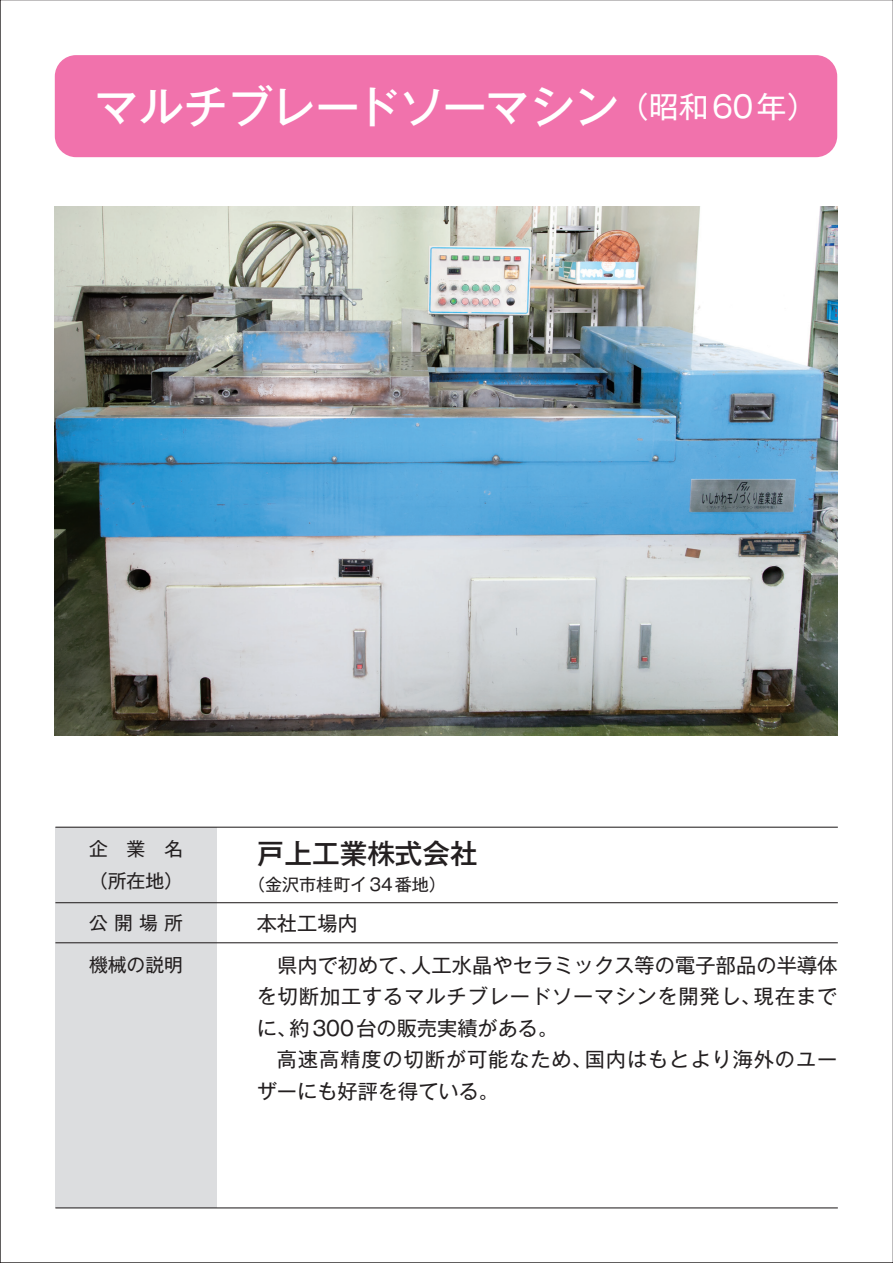
<style>
.page{position:relative;width:893px;height:1263px;background:#fff}
.page>*{position:absolute;margin:0;border:0;box-sizing:border-box;transform-origin:0 0}
.t1{font:44.7px "Gothic MB101 Pro Medium 90 pv RKSJ H";color:#fff}
.t2{font:27.6px "Gothic MB101 Pro Medium 90 pv RKSJ H";color:#231f20}
.t3{font:20.25px/31.5px "Gothic MB101 Pro Regular 90 pv RKSJ H";letter-spacing:.045em;color:#231f20}
.t4{font:20.25px/42px "Gothic MB101 Pro Regular 90 pv RKSJ H";letter-spacing:.005em;color:#231f20}
.t5{font:18.75px/31.5px "Gothic MB101 Pro Regular 90 pv RKSJ H";color:#231f20}
.t6{font:16.95px "Gothic MB101 Pro Regular 90 pv RKSJ H";color:#231f20}
.s1{font-family:"Gothic MB101 Pro Regular 90 pv RKSJ H";font-size:29.7px}
</style>
<div class="page">
<div style="left:55px;top:55px;width:782px;height:102px;background:#f172ac;border-radius:21px"></div>
<div style="left:55px;top:828px;width:162px;height:380px;background:#dcdddf"></div>
<hr style="left:55px;top:827px;width:783px;height:1px;background:#231f20">
<hr style="left:55px;top:902px;width:783px;height:1px;background:#231f20">
<hr style="left:55px;top:942px;width:783px;height:1px;background:#231f20">
<hr style="left:55px;top:1207px;width:783px;height:1px;background:#231f20">
<img style="left:55px;top:207px;width:782px;height:529px">
<h1 class="t1" style="left:94px;top:69px;width:724px">マルチブレードソーマシン<span class="s1">（昭和60年）</span></h1>
<p class="t5" style="left:89px;top:831px;width:95px">企　業　名（所在地）</p>
<p class="t5" style="left:89px;top:904px;width:95px">公 開 場 所</p>
<p class="t5" style="left:89px;top:946px;width:95px">機械の説明</p>
<h2 class="t2" style="left:257px;top:830px;width:223px">戸上工業株式会社</h2>
<p class="t6" style="left:248px;top:870px;width:199px">（金沢市桂町イ34番地）</p>
<p class="t4" style="left:257px;top:899px;width:582px">本社工場内<br>　県内で初めて、人工水晶やセラミックス等の電子部品の半導体</p>
<p class="t3" style="left:257px;top:978px;width:582px">を切断加工するマルチブレードソーマシンを開発し、現在までに、約300台の販売実績がある。</p>
<p class="t3" style="left:257px;top:1041px;width:582px;text-indent:20px">高速高精度の切断が可能なため、国内はもとより海外のユーザーにも好評を得ている。</p>
</div>
